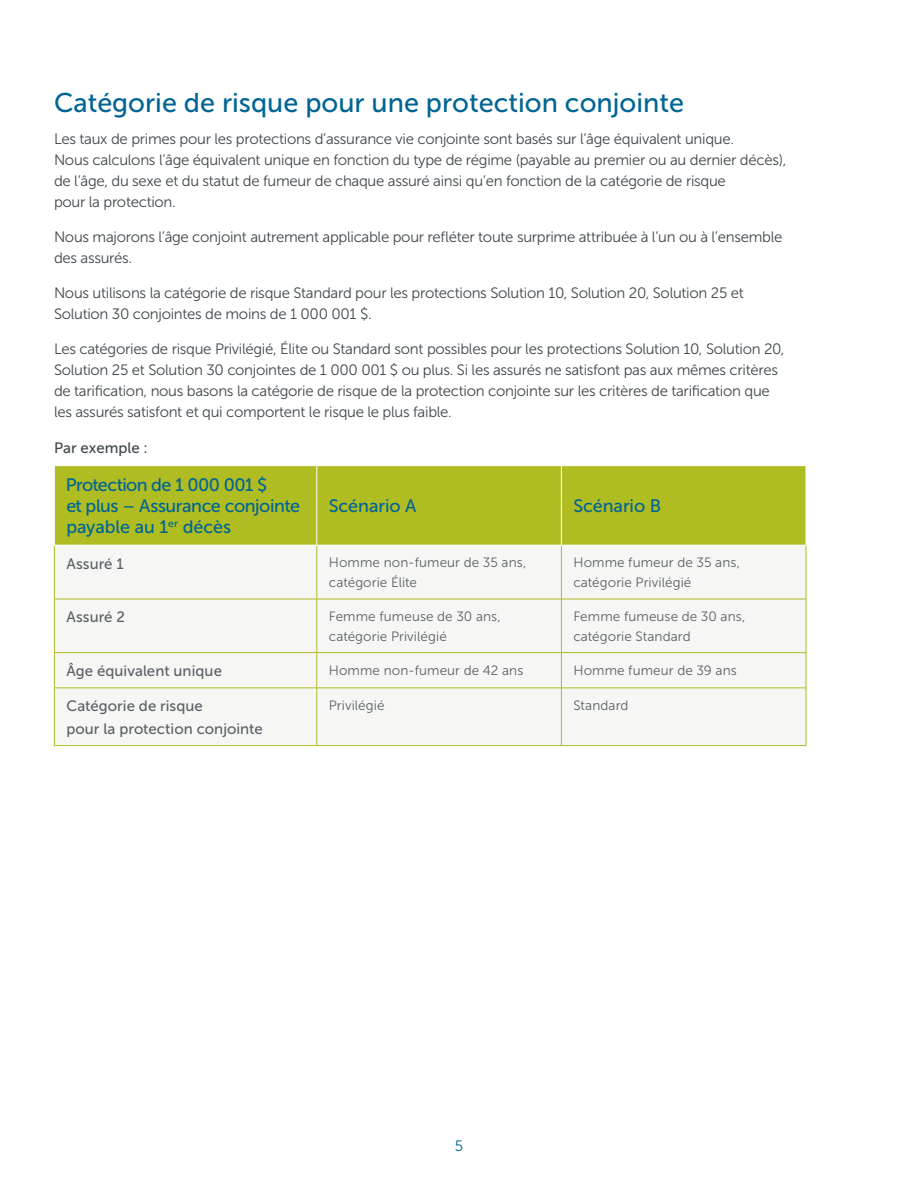
<style>
.page{position:relative;width:918px;height:1188px;background:#fff}
.page>*{position:absolute;margin:0;border:0;box-sizing:border-box;transform-origin:0 0}
.UW_Heading{font:27px "Museo Sans 500";color:#006594}
.EL_Table_Header{font:18px/21px "Museo Sans 500";letter-spacing:-.025em;color:#006594}
.EL_Table_Header-2{font:18px "Museo Sans 500";letter-spacing:-.005em;color:#006594}
.EL_Body_Text_-_10_pt{font:15px/21px "Museo Sans 300";letter-spacing:-.02em;color:#3f474c}
.Table_subhead{font:15px/22.5px "Museo Sans 500";letter-spacing:.005em;color:#5a6166}
.EL_Body_Text_-_10_pt-2{font:15px "Museo Sans 500";color:#3f474c}
.t1{font:15px "Museo Sans 300";color:#006594}
.EL_Table_Text{font:13.5px/19.5px "Museo Sans 300";letter-spacing:.005em;color:#5a6166}
</style>
<div class="page">
<div style="left:55px;top:466px;width:751px;height:79px;background:#afbc22"></div>
<div style="left:55px;top:546px;width:751px;height:199px;background:#f6f6f5"></div>
<hr style="left:54px;top:546px;width:1px;height:53px;background:#afbc22">
<hr style="left:317px;top:546px;width:1px;height:53px;background:#afbc22">
<hr style="left:561px;top:546px;width:1px;height:53px;background:#afbc22">
<hr style="left:806px;top:546px;width:1px;height:53px;background:#afbc22">
<hr style="left:54px;top:599px;width:263px;height:1px;background:#afbc22">
<hr style="left:54px;top:599px;width:1px;height:53px;background:#afbc22">
<hr style="left:317px;top:599px;width:244px;height:1px;background:#afbc22">
<hr style="left:317px;top:599px;width:1px;height:53px;background:#afbc22">
<hr style="left:561px;top:599px;width:245px;height:1px;background:#afbc22">
<hr style="left:561px;top:599px;width:1px;height:53px;background:#afbc22">
<hr style="left:806px;top:599px;width:1px;height:53px;background:#afbc22">
<hr style="left:54px;top:652px;width:263px;height:1px;background:#afbc22">
<hr style="left:54px;top:653px;width:1px;height:35px;background:#afbc22">
<hr style="left:317px;top:652px;width:244px;height:1px;background:#afbc22">
<hr style="left:317px;top:653px;width:1px;height:35px;background:#afbc22">
<hr style="left:561px;top:652px;width:245px;height:1px;background:#afbc22">
<hr style="left:561px;top:653px;width:1px;height:35px;background:#afbc22">
<hr style="left:806px;top:653px;width:1px;height:35px;background:#afbc22">
<hr style="left:54px;top:688px;width:263px;height:1px;background:#afbc22">
<hr style="left:54px;top:688px;width:1px;height:57px;background:#afbc22">
<hr style="left:317px;top:688px;width:244px;height:1px;background:#afbc22">
<hr style="left:317px;top:688px;width:1px;height:57px;background:#afbc22">
<hr style="left:561px;top:688px;width:245px;height:1px;background:#afbc22">
<hr style="left:561px;top:688px;width:1px;height:57px;background:#afbc22">
<hr style="left:806px;top:688px;width:1px;height:57px;background:#afbc22">
<hr style="left:54px;top:745px;width:263px;height:1px;background:#afbc22">
<hr style="left:317px;top:745px;width:244px;height:1px;background:#afbc22">
<hr style="left:561px;top:745px;width:245px;height:1px;background:#afbc22">
<hr style="left:316px;top:466px;width:1px;height:79px;background:#fff">
<hr style="left:561px;top:466px;width:1px;height:79px;background:#fff">
<h1 class="UW_Heading" style="left:54px;top:88px;width:632px">Catégorie de risque pour une protection conjointe</h1>
<p class="EL_Body_Text_-_10_pt" style="left:54px;top:128px;width:734px">Les taux de primes pour les protections d’assurance vie conjointe sont basés sur l’âge équivalent unique.<br>Nous calculons l’âge équivalent unique en fonction du type de régime (payable au premier ou au dernier décès), de l’âge, du sexe et du statut de fumeur de chaque assuré ainsi qu’en fonction de la catégorie de risque<br>pour la protection.</p>
<p class="EL_Body_Text_-_10_pt" style="left:54px;top:226px;width:730px">Nous majorons l’âge conjoint autrement applicable pour refléter toute surprime attribuée à l’un ou à l’ensemble des assurés.</p>
<p class="EL_Body_Text_-_10_pt" style="left:54px;top:283px;width:691px">Nous utilisons la catégorie de risque Standard pour les protections Solution 10, Solution 20, Solution 25 et<br>Solution 30 conjointes de moins de 1 000 001 $.</p>
<p class="EL_Body_Text_-_10_pt" style="left:54px;top:339px;width:732px">Les catégories de risque Privilégié, Élite ou Standard sont possibles pour les protections Solution 10, Solution 20, Solution 25 et Solution 30 conjointes de 1 000 001 $ ou plus. Si les assurés ne satisfont pas aux mêmes critères de tarification, nous basons la catégorie de risque de la protection conjointe sur les critères de tarification que les assurés satisfont et qui comportent le risque le plus faible.</p>
<p class="EL_Body_Text_-_10_pt-2" style="left:54px;top:439px;width:95px">Par exemple :</p>
<h1 class="EL_Table_Header" style="left:66px;top:475px;width:236px">Protection de 1 000 001 $<br>et plus – Assurance conjointe payable au 1<sup>er</sup> décès</h1>
<h1 class="EL_Table_Header-2" style="left:329px;top:496px;width:89px">Scénario A</h1>
<h1 class="EL_Table_Header-2" style="left:573px;top:496px;width:89px">Scénario B</h1>
<p class="Table_subhead" style="left:66px;top:552px;width:59px">Assuré 1</p>
<p class="EL_Table_Text" style="left:329px;top:553px;width:199px">Homme non-fumeur de 35 ans, catégorie Élite</p>
<p class="EL_Table_Text" style="left:573px;top:553px;width:168px">Homme fumeur de 35 ans, catégorie Privilégié</p>
<p class="Table_subhead" style="left:66px;top:606px;width:60px">Assuré 2</p>
<p class="EL_Table_Text" style="left:329px;top:607px;width:173px">Femme fumeuse de 30 ans, catégorie Privilégié</p>
<p class="EL_Table_Text" style="left:573px;top:607px;width:173px">Femme fumeuse de 30 ans, catégorie Standard</p>
<p class="Table_subhead" style="left:66px;top:659px;width:157px">Âge équivalent unique</p>
<p class="EL_Table_Text" style="left:329px;top:660px;width:196px">Homme non-fumeur de 42 ans</p>
<p class="EL_Table_Text" style="left:573px;top:660px;width:165px">Homme fumeur de 39 ans</p>
<p class="Table_subhead" style="left:66px;top:695px;width:198px">Catégorie de risque<br>pour la protection conjointe</p>
<p class="EL_Table_Text" style="left:329px;top:696px;width:57px">Privilégié</p>
<p class="EL_Table_Text" style="left:573px;top:696px;width:57px">Standard</p>
<p class="t1" style="left:455px;top:1137px;width:10px">5</p>
</div>
